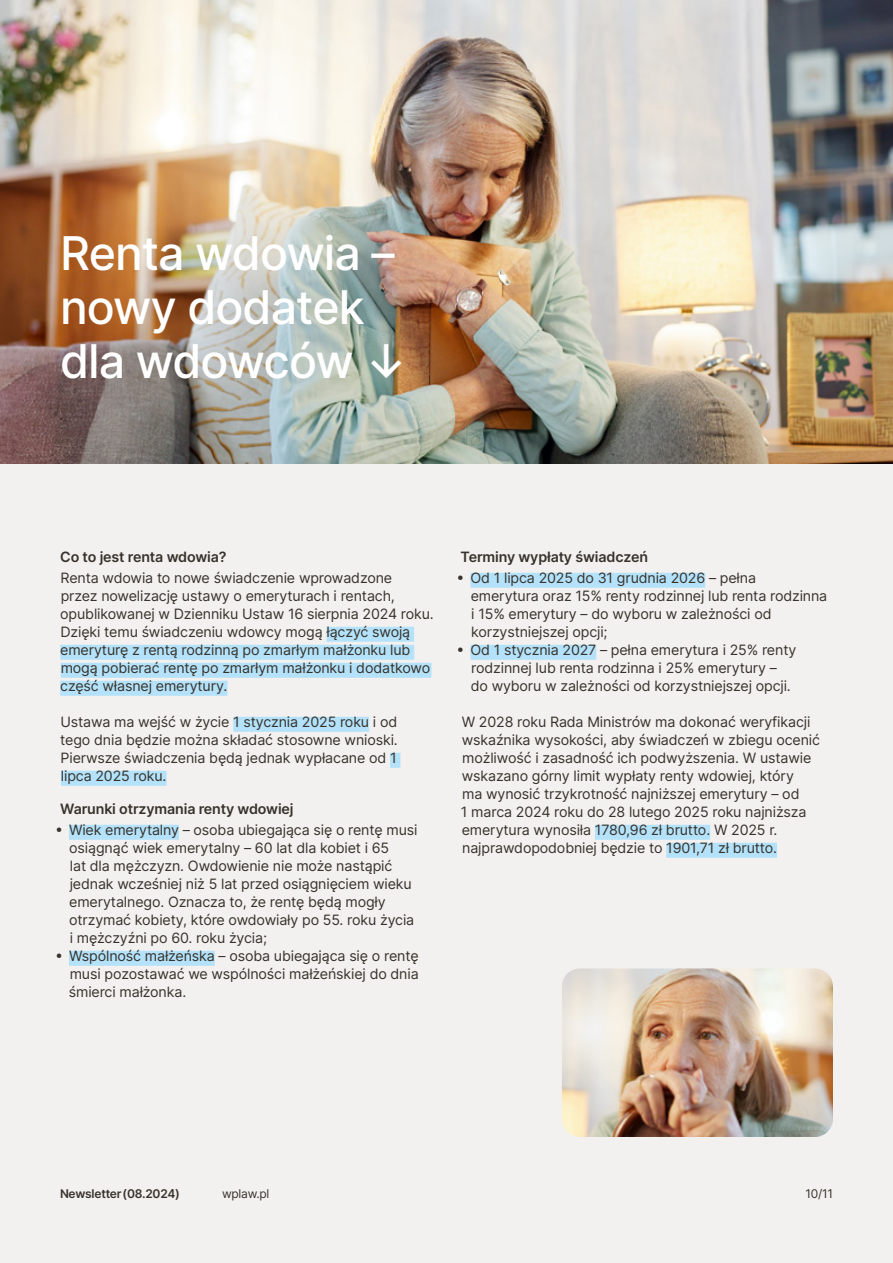
<style>
.page{position:relative;width:893px;height:1263px;background:#f3f1f0}
.page>*{position:absolute;margin:0;border:0;box-sizing:border-box;transform-origin:0 0}
.t1{font:500 46.5px/54px "Inter";letter-spacing:-.02em;color:#fff}
.t2{font:14.25px/18px "Inter";letter-spacing:-.01em;color:#37322b}
.t3{font:600 14.25px "Inter";letter-spacing:-.01em;color:#37322b}
.t4{font:600 12px "Inter";letter-spacing:-.02em;color:#37322b}
.t5{font:12px "Inter";letter-spacing:-.02em;color:#37322b}
</style>
<div class="page">
<img style="left:0;top:0;width:893px;height:463px">
<div style="left:327px;top:627px;width:87px;height:15px;background:#b3e2fa"></div>
<div style="left:60px;top:645px;width:354px;height:15px;background:#b3e2fa"></div>
<div style="left:61px;top:663px;width:370px;height:15px;background:#b3e2fa"></div>
<div style="left:60px;top:681px;width:167px;height:15px;background:#b3e2fa"></div>
<div style="left:233px;top:717px;width:136px;height:15px;background:#b3e2fa"></div>
<div style="left:390px;top:753px;width:10px;height:15px;background:#b3e2fa"></div>
<div style="left:61px;top:771px;width:106px;height:15px;background:#b3e2fa"></div>
<div style="left:69px;top:825px;width:110px;height:15px;background:#b3e2fa"></div>
<div style="left:69px;top:951px;width:146px;height:15px;background:#b3e2fa"></div>
<div style="left:470px;top:573px;width:235px;height:15px;background:#b3e2fa"></div>
<div style="left:470px;top:645px;width:126px;height:15px;background:#b3e2fa"></div>
<div style="left:595px;top:825px;width:115px;height:15px;background:#b3e2fa"></div>
<div style="left:666px;top:843px;width:111px;height:15px;background:#b3e2fa"></div>
<img style="left:562px;top:968px;width:271px;height:169px">
<h1 class="t1" style="left:60px;top:225px;width:350px">Renta wdowia – nowy dodatek dla wdowców ↓</h1>
<p class="t3" style="left:60px;top:546px;width:168px">Co to jest renta wdowia?</p>
<p class="t2" style="left:60px;top:569px;width:375px">Renta wdowia to nowe świadczenie wprowadzone<br>przez nowelizację ustawy o emeryturach i rentach, opublikowanej w Dzienniku Ustaw 16 sierpnia 2024 roku.<br>Dzięki temu świadczeniu wdowcy mogą łączyć swoją emeryturę z rentą rodzinną po zmarłym małżonku lub mogą pobierać rentę po zmarłym małżonku i dodatkowo część własnej emerytury.</p>
<p class="t2" style="left:60px;top:713px;width:339px;text-align:justify">Ustawa ma wejść w życie 1 stycznia 2025 roku i od tego dnia będzie można składać stosowne wnioski.<br>Pierwsze świadczenia będą jednak wypłacane od 1 lipca 2025 roku.</p>
<p class="t3" style="left:60px;top:798px;width:235px">Warunki otrzymania renty wdowiej</p>
<p class="t2" style="left:69px;top:821px;width:350px;text-indent:-14px">• Wiek emerytalny – osoba ubiegająca się o rentę musi osiągnąć wiek emerytalny – 60 lat dla kobiet i 65<br>lat dla mężczyzn. Owdowienie nie może nastąpić jednak wcześniej niż 5 lat przed osiągnięciem wieku emerytalnego. Oznacza to, że rentę będą mogły otrzymać kobiety, które owdowiały po 55. roku życia i mężczyźni po 60. roku życia;</p>
<p class="t2" style="left:69px;top:947px;width:351px;text-align:justify;text-indent:-14px">• Wspólność małżeńska – osoba ubiegająca się o rentę musi pozostawać we wspólności małżeńskiej do dnia śmierci małżonka.</p>
<p class="t3" style="left:461px;top:546px;width:189px">Terminy wypłaty świadczeń</p>
<p class="t2" style="left:471px;top:569px;width:358px;text-indent:-14px">• Od 1 lipca 2025 do 31 grudnia 2026 – pełna emerytura oraz 15% renty rodzinnej lub renta rodzinna i 15% emerytury – do wyboru w zależności od korzystniejszej opcji;</p>
<p class="t2" style="left:471px;top:641px;width:327px;text-indent:-14px">• Od 1 stycznia 2027 – pełna emerytura i 25% renty rodzinnej lub renta rodzinna i 25% emerytury – do wyboru w zależności od korzystniejszej opcji.</p>
<p class="t2" style="left:461px;top:713px;width:361px">W 2028 roku Rada Ministrów ma dokonać weryfikacji wskaźnika wysokości, aby świadczeń w zbiegu ocenić możliwość i zasadność ich podwyższenia. W ustawie wskazano górny limit wypłaty renty wdowiej, który<br>ma wynosić trzykrotność najniższej emerytury – od<br>1 marca 2024 roku do 28 lutego 2025 roku najniższa emerytura wynosiła 1780,96 zł brutto. W 2025 r. najprawdopodobniej będzie to 1901,71 zł brutto.</p>
<p class="t4" style="left:60px;top:1185px;width:121px">Newsletter(08.2024)</p>
<p class="t5" style="left:222px;top:1185px;width:49px">wplaw.pl</p>
<p class="t5" style="left:805px;top:1185px;width:29px">10/11</p>
</div>
